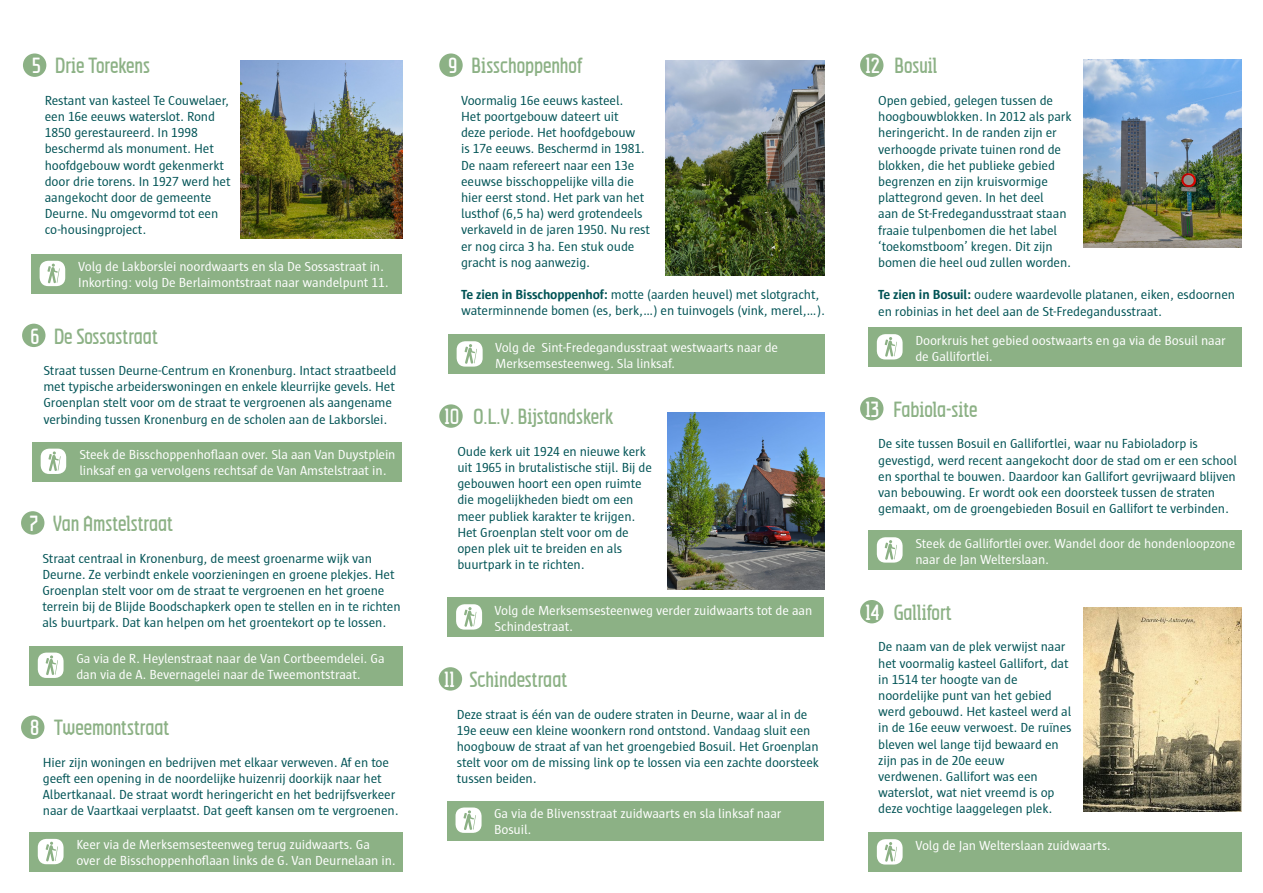
<style>
.page{position:relative;width:1263px;height:893px;background:#fff}
.page>*{position:absolute;margin:0;border:0;box-sizing:border-box;transform-origin:0 0}
.t1{font:14.85px "Antwerpen Tall Tall";color:#8cb185}
.t2{font:13.5px/16.2px "Sun Antwerpen";letter-spacing:-.01em;color:#005355}
.t3{font:13.5px/16.2px "Sun Antwerpen";letter-spacing:-.01em;color:#fff}
.s1{color:#fff}
.s2{font-weight:700}
</style>
<div class="page">
<div style="left:23px;top:53px;width:23px;height:24px;background:#8cb185;border-radius:50%"></div>
<div style="left:31px;top:254px;width:371px;height:40px;background:#8cb185"></div>
<div style="left:40px;top:261px;width:25px;height:25px;background:#fff;border-radius:9px"></div>
<svg style="left:47px;top:264px;width:10px;height:19px"></svg>
<hr style="left:57px;top:268px;width:3px;height:15px;background:#8cb185">
<img style="left:240px;top:61px;width:162px;height:177px">
<div style="left:22px;top:324px;width:24px;height:23px;background:#8cb185;border-radius:50%"></div>
<div style="left:33px;top:442px;width:369px;height:40px;background:#8cb185"></div>
<div style="left:41px;top:449px;width:25px;height:25px;background:#fff;border-radius:9px"></div>
<svg style="left:48px;top:451px;width:10px;height:20px"></svg>
<hr style="left:58px;top:456px;width:3px;height:15px;background:#8cb185">
<div style="left:21px;top:511px;width:23px;height:24px;background:#8cb185;border-radius:50%"></div>
<div style="left:30px;top:646px;width:373px;height:39px;background:#8cb185"></div>
<div style="left:38px;top:653px;width:26px;height:25px;background:#fff;border-radius:9px"></div>
<svg style="left:46px;top:655px;width:9px;height:20px"></svg>
<hr style="left:55px;top:660px;width:3px;height:15px;background:#8cb185">
<div style="left:21px;top:716px;width:23px;height:23px;background:#8cb185;border-radius:50%"></div>
<div style="left:30px;top:832px;width:373px;height:40px;background:#8cb185"></div>
<div style="left:38px;top:839px;width:26px;height:25px;background:#fff;border-radius:9px"></div>
<svg style="left:46px;top:842px;width:9px;height:19px"></svg>
<hr style="left:55px;top:846px;width:3px;height:15px;background:#8cb185">
<div style="left:439px;top:53px;width:24px;height:24px;background:#8cb185;border-radius:50%"></div>
<div style="left:448px;top:334px;width:377px;height:40px;background:#8cb185"></div>
<div style="left:457px;top:341px;width:26px;height:26px;background:#fff;border-radius:9px"></div>
<svg style="left:464px;top:344px;width:11px;height:20px"></svg>
<hr style="left:474px;top:349px;width:3px;height:14px;background:#8cb185">
<img style="left:666px;top:61px;width:158px;height:215px">
<div style="left:439px;top:404px;width:24px;height:24px;background:#8cb185;border-radius:50%"></div>
<div style="left:448px;top:597px;width:376px;height:40px;background:#8cb185"></div>
<div style="left:456px;top:604px;width:26px;height:26px;background:#fff;border-radius:9px"></div>
<svg style="left:464px;top:607px;width:10px;height:20px"></svg>
<hr style="left:473px;top:612px;width:3px;height:14px;background:#8cb185">
<img style="left:667px;top:412px;width:158px;height:177px">
<div style="left:439px;top:667px;width:23px;height:24px;background:#8cb185;border-radius:50%"></div>
<div style="left:447px;top:801px;width:377px;height:39px;background:#8cb185"></div>
<div style="left:455px;top:807px;width:27px;height:26px;background:#fff;border-radius:9px"></div>
<svg style="left:463px;top:810px;width:10px;height:20px"></svg>
<hr style="left:473px;top:815px;width:3px;height:15px;background:#8cb185">
<div style="left:860px;top:53px;width:23px;height:24px;background:#8cb185;border-radius:50%"></div>
<div style="left:869px;top:327px;width:373px;height:40px;background:#8cb185"></div>
<div style="left:877px;top:334px;width:25px;height:25px;background:#fff;border-radius:9px"></div>
<svg style="left:885px;top:337px;width:10px;height:20px"></svg>
<hr style="left:894px;top:342px;width:3px;height:14px;background:#8cb185">
<img style="left:1084px;top:59px;width:158px;height:189px">
<div style="left:860px;top:397px;width:23px;height:23px;background:#8cb185;border-radius:50%"></div>
<div style="left:869px;top:530px;width:373px;height:40px;background:#8cb185"></div>
<div style="left:877px;top:537px;width:25px;height:26px;background:#fff;border-radius:9px"></div>
<svg style="left:885px;top:540px;width:10px;height:20px"></svg>
<hr style="left:894px;top:545px;width:3px;height:14px;background:#8cb185">
<div style="left:860px;top:600px;width:23px;height:23px;background:#8cb185;border-radius:50%"></div>
<div style="left:869px;top:832px;width:373px;height:40px;background:#8cb185"></div>
<div style="left:877px;top:839px;width:26px;height:25px;background:#fff;border-radius:9px"></div>
<svg style="left:885px;top:842px;width:10px;height:20px"></svg>
<hr style="left:894px;top:847px;width:3px;height:14px;background:#8cb185">
<img style="left:1084px;top:608px;width:158px;height:204px">
<p class="t1" style="left:32px;top:59px;width:119px"><span class="s1">5</span> Drie Torekens</p>
<p class="t2" style="left:45px;top:92px;width:188px">Restant van kasteel Te Couwelaer, een 16e eeuws waterslot. Rond<br>1850 gerestaureerd. In 1998 beschermd als monument. Het hoofdgebouw wordt gekenmerkt door drie torens. In 1927 werd het aangekocht door de gemeente<br>Deurne. Nu omgevormd tot een co-housingproject.</p>
<p class="t3" style="left:78px;top:258px;width:307px">Volg de Lakborslei noordwaarts en sla De Sossastraat in.</p>
<p class="t3" style="left:78px;top:275px;width:312px">Inkorting: volg De Berlaimontstraat naar wandelpunt 11.</p>
<p class="t1" style="left:31px;top:330px;width:129px"><span class="s1">6</span> De Sossastraat</p>
<p class="t2" style="left:43px;top:362px;width:355px">Straat tussen Deurne-Centrum en Kronenburg. Intact straatbeeld met typische arbeiderswoningen en enkele kleurrijke gevels. Het Groenplan stelt voor om de straat te vergroenen als aangename verbinding tussen Kronenburg en de scholen aan de Lakborslei.</p>
<p class="t3" style="left:79px;top:446px;width:318px">Steek de Bisschoppenhoflaan over. Sla aan Van Duystplein linksaf en ga vervolgens rechtsaf de Van Amstelstraat in.</p>
<p class="t1" style="left:30px;top:517px;width:145px"><span class="s1">7</span> Van Amstelstraat</p>
<p class="t2" style="left:42px;top:550px;width:360px">Straat centraal in Kronenburg, de meest groenarme wijk van Deurne. Ze verbindt enkele voorzieningen en groene plekjes. Het Groenplan stelt voor om de straat te vergroenen en het groene terrein bij de Blijde Boodschapkerk open te stellen en in te richten als buurtpark. Dat kan helpen om het groentekort op te lossen.</p>
<p class="t3" style="left:76px;top:650px;width:310px">Ga via de R. Heylenstraat naar de Van Cortbeemdelei. Ga dan via de A. Bevernagelei naar de Tweemontstraat.</p>
<p class="t1" style="left:30px;top:721px;width:141px"><span class="s1">8</span> Tweemontstraat</p>
<p class="t2" style="left:43px;top:754px;width:357px">Hier zijn woningen en bedrijven met elkaar verweven. Af en toe geeft een opening in de noordelijke huizenrij doorkijk naar het Albertkanaal. De straat wordt heringericht en het bedrijfsverkeer naar de Vaartkaai verplaatst. Dat geeft kansen om te vergroenen.</p>
<p class="t3" style="left:76px;top:836px;width:321px">Keer via de Merksemsesteenweg terug zuidwaarts. Ga over de Bisschoppenhoflaan links de G. Van Deurnelaan in.</p>
<p class="t1" style="left:448px;top:59px;width:135px"><span class="s1">9</span> Bisschoppenhof</p>
<p class="t2" style="left:461px;top:92px;width:190px">Voormalig 16e eeuws kasteel.<br>Het poortgebouw dateert uit<br>deze periode. Het hoofdgebouw<br>is 17e eeuws. Beschermd in 1981.<br>De naam refereert naar een 13e eeuwse bisschoppelijke villa die hier eerst stond. Het park van het lusthof (6,5 ha) werd grotendeels verkaveld in de jaren 1950. Nu rest er nog circa 3 ha. Een stuk oude gracht is nog aanwezig.</p>
<p class="t2" style="left:461px;top:286px;width:365px"><span class="s2">Te zien in Bisschoppenhof:</span> motte (aarden heuvel) met slotgracht, waterminnende bomen (es, berk,...) en tuinvogels (vink, merel,...).</p>
<p class="t3" style="left:495px;top:339px;width:285px">Volg de Sint-Fredegandusstraat westwaarts naar de</p>
<p class="t3" style="left:495px;top:355px;width:181px">Merksemsesteenweg. Sla linksaf.</p>
<p class="t1" style="left:445px;top:410px;width:170px"><span class="s1">10</span> O.L.V. Bijstandskerk</p>
<p class="t2" style="left:457px;top:443px;width:196px">Oude kerk uit 1924 en nieuwe kerk uit 1965 in brutalistische stijl. Bij de gebouwen hoort een open ruimte die mogelijkheden biedt om een meer publiek karakter te krijgen.<br>Het Groenplan stelt voor om de open plek uit te breiden en als buurtpark in te richten.</p>
<p class="t3" style="left:495px;top:602px;width:319px">Volg de Merksemsesteenweg verder zuidwaarts tot de aan<br>Schindestraat.</p>
<p class="t1" style="left:444px;top:673px;width:125px"><span class="s1">11</span> Schindestraat</p>
<p class="t2" style="left:457px;top:706px;width:364px">Deze straat is één van de oudere straten in Deurne, waar al in de 19e eeuw een kleine woonkern rond ontstond. Vandaag sluit een hoogbouw de straat af van het groengebied Bosuil. Het Groenplan stelt voor om de missing link op te lossen via een zachte doorsteek tussen beiden.</p>
<p class="t3" style="left:494px;top:805px;width:289px">Ga via de Blivensstraat zuidwaarts en sla linksaf naar<br>Bosuil.</p>
<p class="t1" style="left:865px;top:60px;width:73px"><span class="s1">12</span> Bosuil</p>
<p class="t2" style="left:878px;top:92px;width:195px">Open gebied, gelegen tussen de hoogbouwblokken. In 2012 als park heringericht. In de randen zijn er verhoogde private tuinen rond de blokken, die het publieke gebied begrenzen en zijn kruisvormige plattegrond geven. In het deel<br>aan de St-Fredegandusstraat staan fraaie tulpenbomen die het label ‘toekomstboom’ kregen. Dit zijn</p>
<p class="t2" style="left:878px;top:254px;width:194px">bomen die heel oud zullen worden.</p>
<p class="t2" style="left:878px;top:286px;width:358px"><span class="s2">Te zien in Bosuil:</span> oudere waardevolle platanen, eiken, esdoornen en robinias in het deel aan de St-Fredegandusstraat.</p>
<p class="t3" style="left:915px;top:332px;width:312px">Doorkruis het gebied oostwaarts en ga via de Bosuil naar de Gallifortlei.</p>
<p class="t1" style="left:865px;top:403px;width:114px"><span class="s1">13</span> Fabiola-site</p>
<p class="t2" style="left:878px;top:435px;width:321px">De site tussen Bosuil en Gallifortlei, waar nu Fabioladorp is</p>
<p class="t2" style="left:878px;top:452px;width:360px">gevestigd, werd recent aangekocht door de stad om er een school en sporthal te bouwen. Daardoor kan Gallifort gevrijwaard blijven van bebouwing. Er wordt ook een doorsteek tussen de straten gemaakt, om de groengebieden Bosuil en Gallifort te verbinden.</p>
<p class="t3" style="left:915px;top:535px;width:321px">Steek de Gallifortlei over. Wandel door de hondenloopzone naar de Jan Welterslaan.</p>
<p class="t1" style="left:865px;top:606px;width:88px"><span class="s1">14</span> Gallifort</p>
<p class="t2" style="left:878px;top:639px;width:192px">De naam van de plek verwijst naar het voormalig kasteel Gallifort, dat in 1514 ter hoogte van de</p>
<p class="t2" style="left:878px;top:687px;width:195px">noordelijke punt van het gebied werd gebouwd. Het kasteel werd al in de 16e eeuw verwoest. De ruïnes</p>
<p class="t2" style="left:878px;top:736px;width:182px">bleven wel lange tijd bewaard en zijn pas in de 20e eeuw</p>
<p class="t2" style="left:878px;top:768px;width:161px">verdwenen. Gallifort was een</p>
<p class="t2" style="left:878px;top:784px;width:178px">waterslot, wat niet vreemd is op deze vochtige laaggelegen plek.</p>
<p class="t3" style="left:915px;top:837px;width:197px">Volg de Jan Welterslaan zuidwaarts.</p>
</div>
